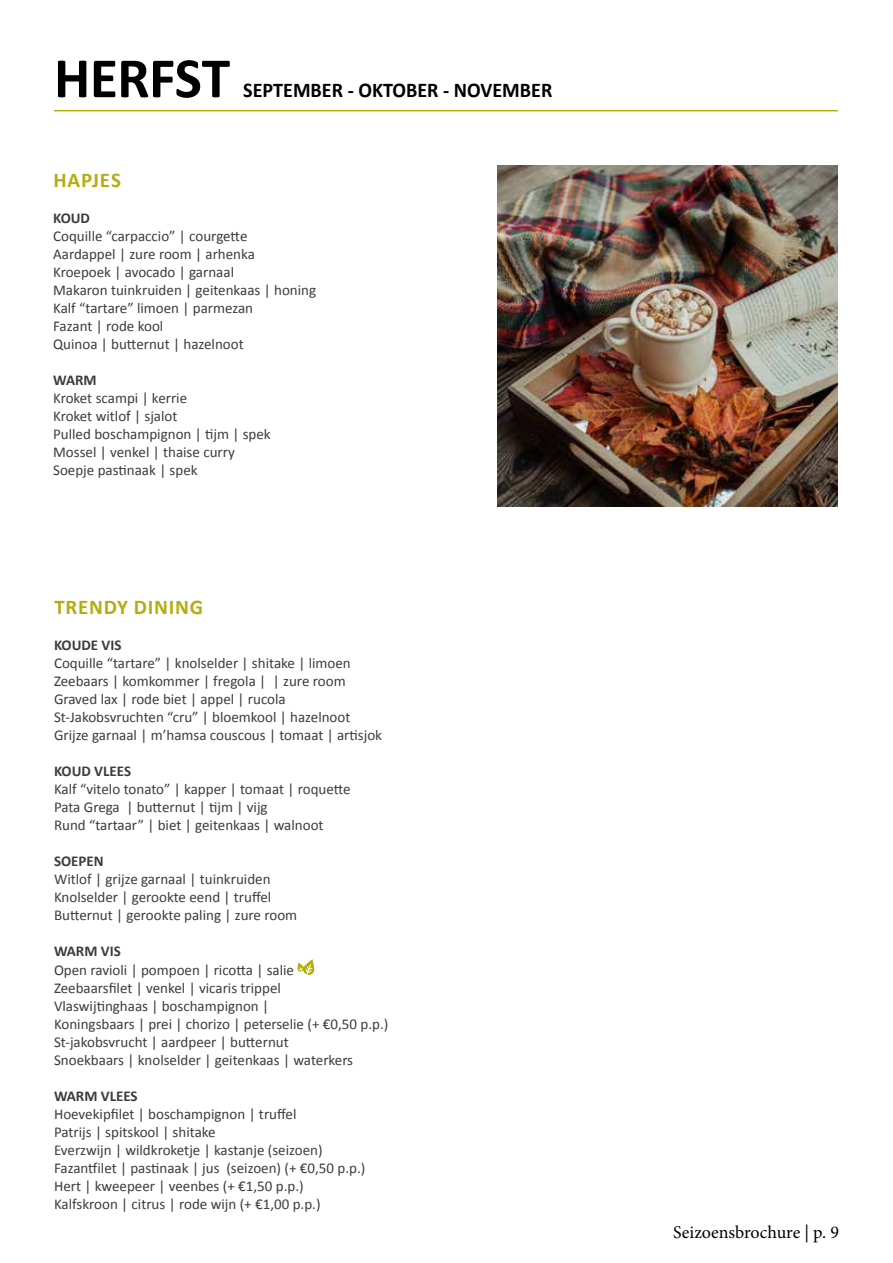
<style>
.page{position:relative;width:893px;height:1263px;background:#fff}
.page>*{position:absolute;margin:0;border:0;box-sizing:border-box;transform-origin:0 0}
.t1{font:700 57.6px "Calibri";letter-spacing:-.01em;color:#000}
.t2{font:700 21px "Calibri";color:#000;scale:.96 1}
.t3{font:700 21px "Calibri";letter-spacing:.035em;color:#b4ad11}
.t4{font:18px "Minion Pro";color:#000}
.t5{font:15px/18px "Calibri";color:#3c3c3b}
.t6{font:700 15px "Calibri";color:#3c3c3b}
</style>
<div class="page">
<hr style="left:54px;top:110px;width:784px;height:1px;background:#b4ad11">
<svg style="left:297px;top:959px;width:17px;height:16px"></svg>
<img style="left:498px;top:166px;width:340px;height:340px">
<h1 class="t1" style="left:54px;top:55px;width:178px">HERFST</h1>
<h2 class="t2" style="left:243px;top:82px;width:324px">SEPTEMBER - OKTOBER - NOVEMBER</h2>
<h2 class="t3" style="left:54px;top:172px;width:69px">HAPJES</h2>
<p class="t6" style="left:53px;top:212px;width:38px">KOUD</p>
<p class="t5" style="left:53px;top:226px;width:264px">Coquille “carpaccio” | courgette<br>Aardappel | zure room | arhenka<br>Kroepoek | avocado | garnaal<br>Makaron tuinkruiden | geitenkaas | honing<br>Kalf “tartare” limoen | parmezan<br>Fazant | rode kool<br>Quinoa | butternut | hazelnoot</p>
<p class="t6" style="left:53px;top:374px;width:45px">WARM</p>
<p class="t5" style="left:53px;top:388px;width:219px">Kroket scampi | kerrie<br>Kroket witlof | sjalot<br>Pulled boschampignon | tijm | spek<br>Mossel | venkel | thaise curry<br>Soepje pastinaak | spek</p>
<h2 class="t3" style="left:54px;top:599px;width:150px">TRENDY DINING</h2>
<p class="t6" style="left:54px;top:639px;width:69px">KOUDE VIS</p>
<p class="t5" style="left:54px;top:653px;width:330px">Coquille “tartare” | knolselder | shitake | limoen Zeebaars | komkommer | fregola | | zure room Graved lax | rode biet | appel | rucola St-Jakobsvruchten “cru” | bloemkool | hazelnoot Grijze garnaal | m’hamsa couscous | tomaat | artisjok</p>
<p class="t6" style="left:54px;top:765px;width:79px">KOUD VLEES</p>
<p class="t5" style="left:54px;top:779px;width:298px">Kalf “vitelo tonato” | kapper | tomaat | roquette<br>Pata Grega | butternut | tijm | vijg<br>Rund “tartaar” | biet | geitenkaas | walnoot</p>
<p class="t6" style="left:54px;top:855px;width:51px">SOEPEN</p>
<p class="t5" style="left:54px;top:869px;width:245px">Witlof | grijze garnaal | tuinkruiden<br>Knolselder | gerookte eend | truffel<br>Butternut | gerookte paling | zure room</p>
<p class="t6" style="left:54px;top:945px;width:68px">WARM VIS</p>
<p class="t5" style="left:54px;top:960px;width:336px">Open ravioli | pompoen | ricotta | salie<br>Zeebaarsfilet | venkel | vicaris trippel<br>Vlaswijtinghaas | boschampignon |<br>Koningsbaars | prei | chorizo | peterselie (+ €0,50 p.p.)<br>St-jakobsvrucht | aardpeer | butternut<br>Snoekbaars | knolselder | geitenkaas | waterkers</p>
<p class="t6" style="left:54px;top:1090px;width:85px">WARM VLEES</p>
<p class="t5" style="left:54px;top:1104px;width:313px">Hoevekipfilet | boschampignon | truffel<br>Patrijs | spitskool | shitake<br>Everzwijn | wildkroketje | kastanje (seizoen)<br>Fazantfilet | pastinaak | jus (seizoen) (+ €0,50 p.p.)<br>Hert | kweepeer | veenbes (+ €1,50 p.p.)<br>Kalfskroon | citrus | rode wijn (+ €1,00 p.p.)</p>
<p class="t4" style="left:673px;top:1224px;width:167px">Seizoensbrochure | p. 9</p>
</div>
